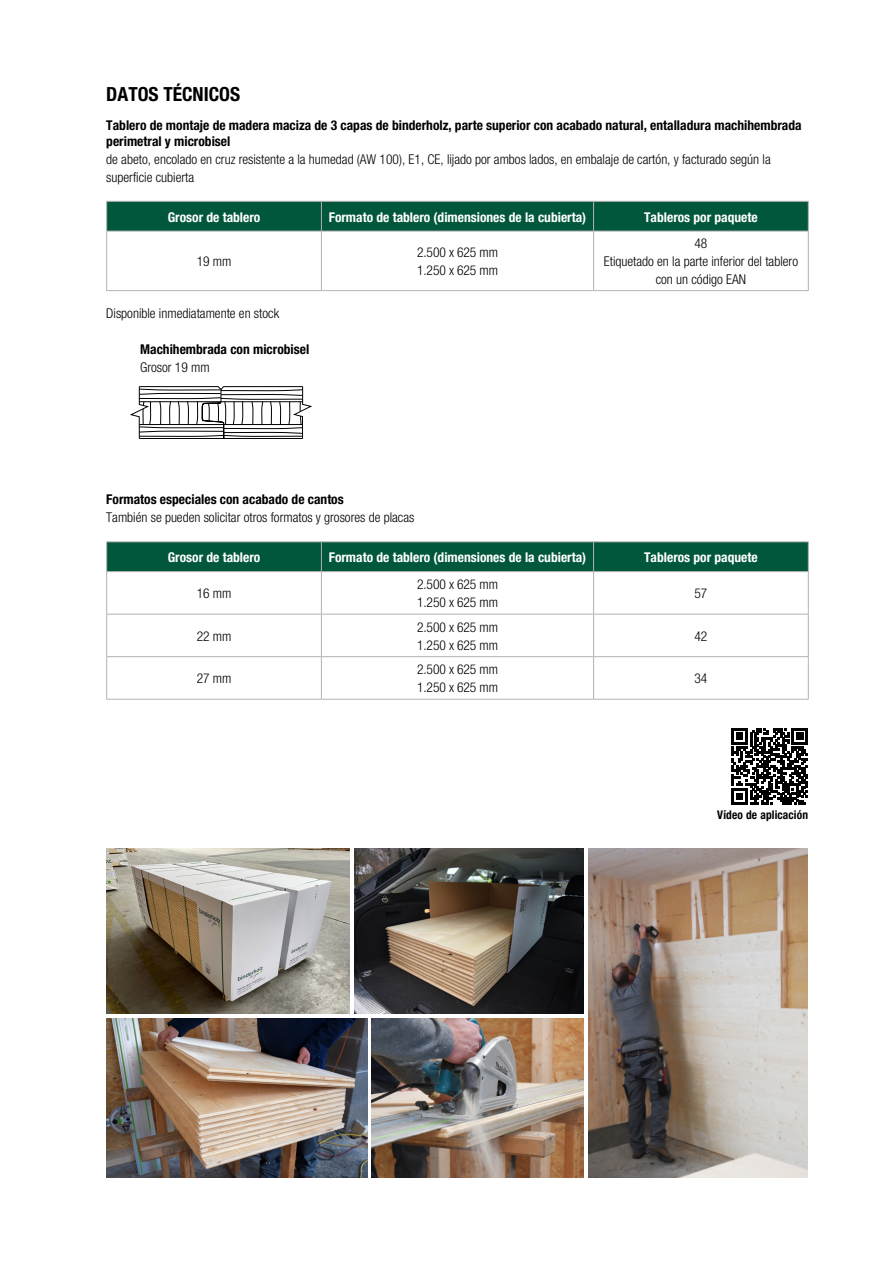
<style>
.page{position:relative;width:893px;height:1263px;background:#fff}
.page>*{position:absolute;margin:0;border:0;box-sizing:border-box;transform-origin:0 0}
.t1{font:19.5px "Helvetica Neue LT 77 Bd Cn";color:#000}
.t2{font:13.5px/18px "Helvetica Neue LT 47 Lt Cn";color:#000}
.t3{font:13.5px/16.2px "Helvetica Neue LT 77 Bd Cn";color:#000}
.t4{font:13.5px "Helvetica Neue LT 77 Bd Cn";color:#fff}
.t5{font:12px "Helvetica Neue LT 77 Bd Cn";letter-spacing:.01em;color:#000;scale:.95 1}
</style>
<div class="page">
<img style="left:106px;top:848px;width:244px;height:166px">
<img style="left:354px;top:848px;width:230px;height:166px">
<img style="left:372px;top:1018px;width:212px;height:160px">
<img style="left:588px;top:848px;width:220px;height:330px">
<img style="left:106px;top:1018px;width:262px;height:160px">
<svg style="left:106px;top:201px;width:703px;height:30px;background:#085b41"></svg>
<hr style="left:106px;top:231px;width:215px;height:1px;background:#b3b2b2">
<hr style="left:106px;top:231px;width:1px;height:59px;background:#b3b2b2">
<hr style="left:321px;top:231px;width:273px;height:1px;background:#b3b2b2">
<hr style="left:321px;top:231px;width:1px;height:59px;background:#b3b2b2">
<hr style="left:594px;top:231px;width:215px;height:1px;background:#b3b2b2">
<hr style="left:593px;top:231px;width:1px;height:59px;background:#b3b2b2">
<hr style="left:808px;top:231px;width:1px;height:59px;background:#b3b2b2">
<hr style="left:106px;top:290px;width:215px;height:1px;background:#b3b2b2">
<hr style="left:321px;top:290px;width:273px;height:1px;background:#b3b2b2">
<hr style="left:594px;top:290px;width:215px;height:1px;background:#b3b2b2">
<svg style="left:131px;top:386px;width:180px;height:53px"></svg>
<hr style="left:106px;top:541px;width:215px;height:1px;background:#b3b2b2">
<hr style="left:321px;top:541px;width:273px;height:1px;background:#b3b2b2">
<hr style="left:594px;top:541px;width:215px;height:1px;background:#b3b2b2">
<div style="left:106px;top:542px;width:703px;height:29px;background:#00573c"></div>
<hr style="left:106px;top:571px;width:215px;height:1px;background:#b3b2b2">
<hr style="left:106px;top:572px;width:1px;height:42px;background:#b3b2b2">
<hr style="left:321px;top:571px;width:273px;height:1px;background:#b3b2b2">
<hr style="left:321px;top:572px;width:1px;height:42px;background:#b3b2b2">
<hr style="left:594px;top:571px;width:215px;height:1px;background:#b3b2b2">
<hr style="left:593px;top:572px;width:1px;height:42px;background:#b3b2b2">
<hr style="left:808px;top:572px;width:1px;height:42px;background:#b3b2b2">
<hr style="left:106px;top:614px;width:215px;height:1px;background:#b3b2b2">
<hr style="left:106px;top:614px;width:1px;height:42px;background:#b3b2b2">
<hr style="left:321px;top:614px;width:273px;height:1px;background:#b3b2b2">
<hr style="left:321px;top:614px;width:1px;height:42px;background:#b3b2b2">
<hr style="left:594px;top:614px;width:215px;height:1px;background:#b3b2b2">
<hr style="left:593px;top:614px;width:1px;height:42px;background:#b3b2b2">
<hr style="left:808px;top:614px;width:1px;height:42px;background:#b3b2b2">
<hr style="left:106px;top:656px;width:215px;height:1px;background:#b3b2b2">
<hr style="left:106px;top:657px;width:1px;height:42px;background:#b3b2b2">
<hr style="left:321px;top:656px;width:273px;height:1px;background:#b3b2b2">
<hr style="left:321px;top:657px;width:1px;height:42px;background:#b3b2b2">
<hr style="left:594px;top:656px;width:215px;height:1px;background:#b3b2b2">
<hr style="left:593px;top:657px;width:1px;height:42px;background:#b3b2b2">
<hr style="left:808px;top:657px;width:1px;height:42px;background:#b3b2b2">
<hr style="left:106px;top:699px;width:215px;height:1px;background:#b3b2b2">
<hr style="left:321px;top:699px;width:273px;height:1px;background:#b3b2b2">
<hr style="left:594px;top:699px;width:215px;height:1px;background:#b3b2b2">
<svg style="left:731px;top:728px;width:77px;height:76px"></svg>
<h1 class="t1" style="left:106px;top:82px;width:135px">DATOS TÉCNICOS</h1>
<p class="t3" style="left:106px;top:116px;width:697px">Tablero de montaje de madera maciza de 3 capas de binderholz, parte superior con acabado natural, entalladura machihembrada perimetral y microbisel</p>
<p class="t2" style="left:106px;top:150px;width:666px">de abeto, encolado en cruz resistente a la humedad (AW 100), E1, CE, lijado por ambos lados, en embalaje de cartón, y facturado según la superficie cubierta</p>
<p class="t4" style="left:168px;top:209px;width:94px">Grosor de tablero</p>
<p class="t4" style="left:329px;top:209px;width:259px">Formato de tablero (dimensiones de la cubierta)</p>
<p class="t4" style="left:644px;top:209px;width:115px">Tableros por paquete</p>
<p class="t2" style="left:197px;top:252px;width:36px">19 mm</p>
<p class="t2" style="left:417px;top:243px;width:82px">2.500 x 625 mm<br>1.250 x 625 mm</p>
<p class="t2" style="left:604px;top:234px;width:196px;text-align:center">48<br>Etiquetado en la parte inferior del tablero con un código EAN</p>
<p class="t2" style="left:106px;top:304px;width:174px">Disponible inmediatamente en stock</p>
<p class="t3" style="left:140px;top:341px;width:171px">Machihembrada con microbisel</p>
<p class="t2" style="left:140px;top:358px;width:71px">Grosor 19 mm</p>
<p class="t3" style="left:106px;top:491px;width:239px">Formatos especiales con acabado de cantos</p>
<p class="t2" style="left:106px;top:508px;width:310px">También se pueden solicitar otros formatos y grosores de placas</p>
<p class="t4" style="left:168px;top:549px;width:94px">Grosor de tablero</p>
<p class="t4" style="left:329px;top:549px;width:259px">Formato de tablero (dimensiones de la cubierta)</p>
<p class="t4" style="left:644px;top:549px;width:115px">Tableros por paquete</p>
<p class="t2" style="left:197px;top:584px;width:36px">16 mm</p>
<p class="t2" style="left:417px;top:575px;width:82px">2.500 x 625 mm<br>1.250 x 625 mm</p>
<p class="t2" style="left:694px;top:584px;width:14px">57</p>
<p class="t2" style="left:197px;top:627px;width:36px">22 mm</p>
<p class="t2" style="left:417px;top:618px;width:82px">2.500 x 625 mm<br>1.250 x 625 mm</p>
<p class="t2" style="left:694px;top:627px;width:14px">42</p>
<p class="t2" style="left:197px;top:669px;width:36px">27 mm</p>
<p class="t2" style="left:417px;top:660px;width:82px">2.500 x 625 mm<br>1.250 x 625 mm</p>
<p class="t2" style="left:694px;top:669px;width:14px">34</p>
<p class="t5" style="left:717px;top:807px;width:97px">Vídeo de aplicación</p>
</div>
